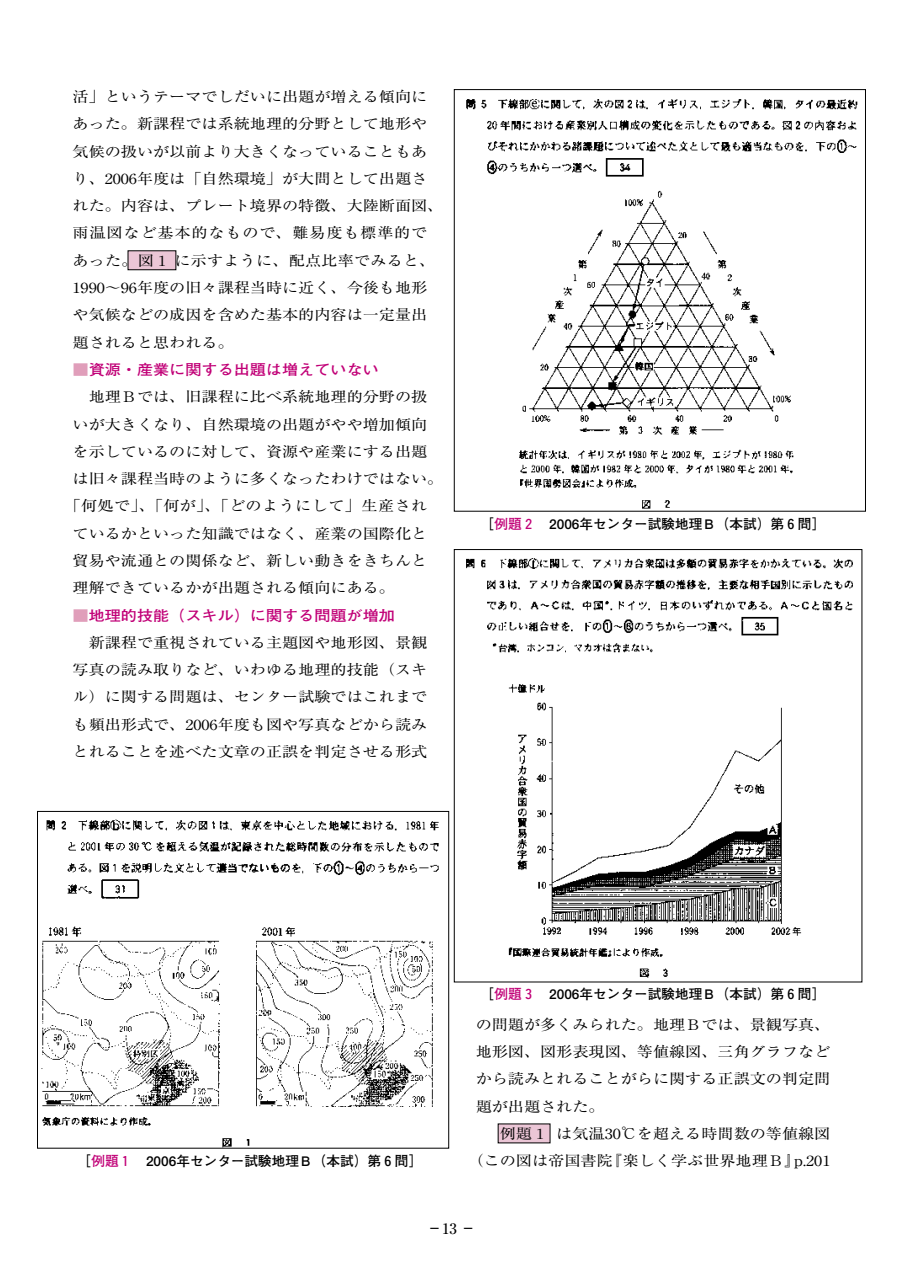
<style>
.page{position:relative;width:903px;height:1275px;background:#fff}
.page>*{position:absolute;margin:0;border:0;box-sizing:border-box;transform-origin:0 0}
.t1{font:500 14.88px "Ryumin";color:#000}
.t2{font:14.53px/27.3px "Ryumin";color:#000;scale:1.11 1}
.t3{font:700 14.53px "Futo Go B101";color:#c10077;scale:1.11 1}
.t4{font:14.53px "Ryumin";letter-spacing:.025em;color:#000;scale:1.11 1}
.t5{font:700 13.65px "Futo Go B101";color:#000}
.s1{color:#e09eba}
.s2{color:#c10077}
</style>
<div class="page">
<div style="left:498px;top:1124px;width:52px;height:19px;background:#ebc6d6"></div>
<div style="left:128px;top:251px;width:48px;height:19px;background:#ebc6d6"></div>
<img style="left:39px;top:819px;width:403px;height:330px">
<img style="left:464px;top:99px;width:394px;height:413px">
<img style="left:466px;top:558px;width:386px;height:420px">
<div style="left:37px;top:811px;width:412px;height:337px;border:1px solid #000"></div>
<p class="t2" style="left:73px;top:83px;width:336px">活」というテーマでしだいに出題が増える傾向にあった。新課程では系統地理的分野として地形や気候の扱いが以前より大きくなっていることもあり、2006年度は「自然環境」が大問として出題された。内容は、プレート境界の特徴、大陸断面図、雨温図など基本的なもので、難易度も標準的であった。図１に示すように、配点比率でみると、<br>1990～96年度の旧々課程当時に近く、今後も地形や気候などの成因を含めた基本的内容は一定量出題されると思われる。</p>
<p class="t3" style="left:73px;top:361px;width:277px"><span class="s1">■</span>資源・産業に関する出題は増えていない</p>
<p class="t2" style="left:73px;top:383px;width:321px">　地理Ｂでは、旧課程に比べ系統地理的分野の扱</p>
<p class="t2" style="left:73px;top:410px;width:321px">いが大きくなり、自然環境の出題がやや増加傾向</p>
<p class="t2" style="left:73px;top:437px;width:321px">を示しているのに対して、資源や産業にする出題</p>
<p class="t2" style="left:73px;top:465px;width:336px">は旧々課程当時のように多くなったわけではない。</p>
<p class="t4" style="left:64px;top:497px;width:328px">「何処で」、「何が」、「どのようにして」生産され</p>
<p class="t2" style="left:73px;top:519px;width:321px">ているかといった知識ではなく、産業の国際化と</p>
<p class="t2" style="left:73px;top:547px;width:321px">貿易や流通との関係など、新しい動きをきちんと</p>
<p class="t2" style="left:73px;top:574px;width:292px">理解できているかが出題される傾向にある。</p>
<p class="t3" style="left:73px;top:607px;width:292px"><span class="s1">■</span>地理的技能（スキル）に関する問題が増加</p>
<p class="t2" style="left:73px;top:628px;width:321px;text-align:justify">　新課程で重視されている主題図や地形図、景観写真の読み取りなど、いわゆる地理的技能（スキル）に関する問題は、センター試験ではこれまでも頻出形式で、2006年度も図や写真などから読みとれることを述べた文章の正誤を判定させる形式</p>
<p class="t5" style="left:481px;top:516px;width:346px">［<span class="s2">例題２</span>　2006年センター試験地理Ｂ（本試）第６問］</p>
<p class="t5" style="left:78px;top:1153px;width:346px">［<span class="s2">例題１</span>　2006年センター試験地理Ｂ（本試）第６問］</p>
<p class="t5" style="left:481px;top:986px;width:346px">［<span class="s2">例題３</span>　2006年センター試験地理Ｂ（本試）第６問］</p>
<p class="t2" style="left:476px;top:1010px;width:321px">の問題が多くみられた。地理Ｂでは、景観写真、</p>
<p class="t2" style="left:476px;top:1038px;width:321px">地形図、図形表現図、等値線図、三角グラフなど</p>
<p class="t2" style="left:476px;top:1065px;width:321px">から読みとれることがらに関する正誤文の判定問</p>
<p class="t2" style="left:476px;top:1092px;width:118px">題が出題された。</p>
<p class="t2" style="left:476px;top:1120px;width:321px">　例題１は気温30℃を超える時間数の等値線図</p>
<p class="t2" style="left:468px;top:1147px;width:328px">（この図は帝国書院『楽しく学ぶ世界地理Ｂ』p.201</p>
<p class="t1" style="left:427px;top:1219px;width:50px">－13 －</p>
</div>
